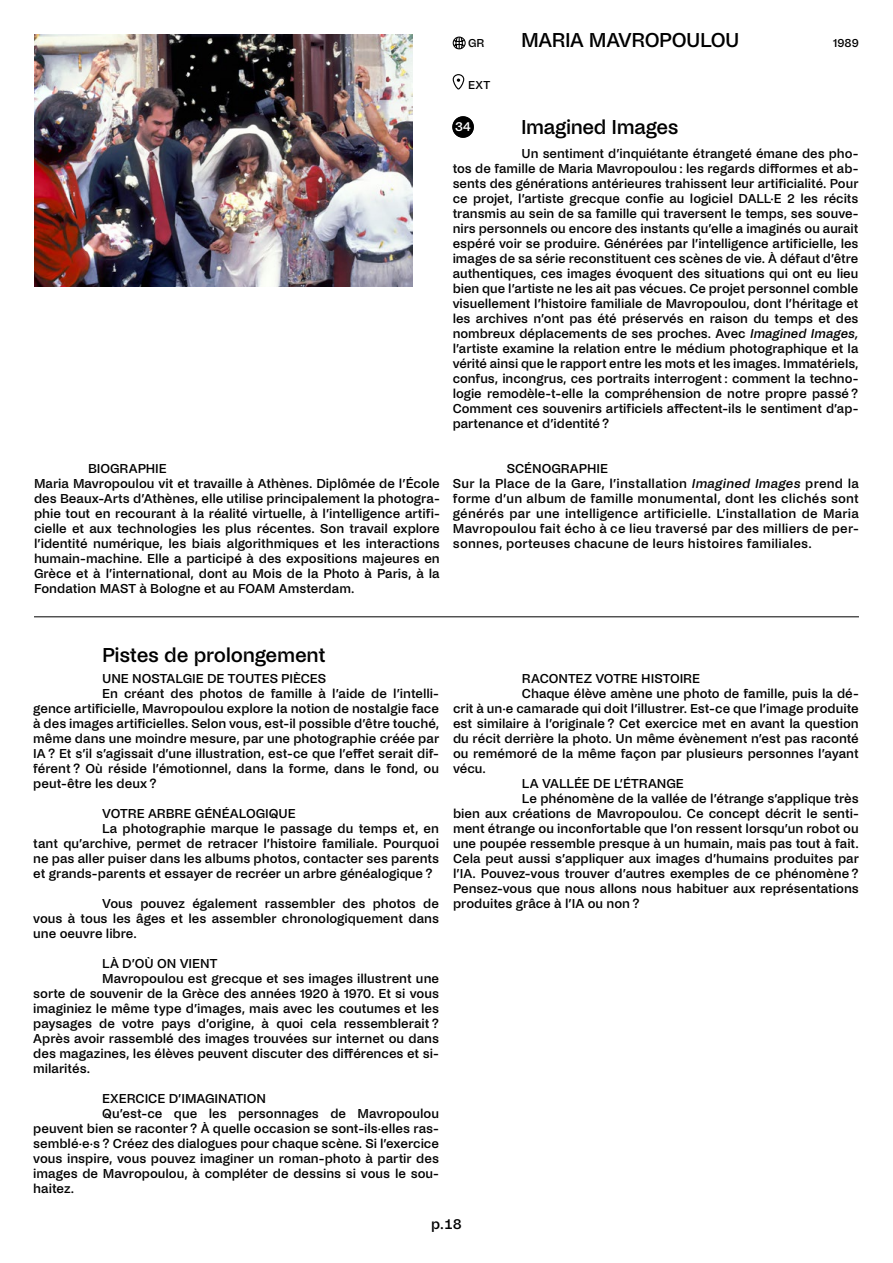
<style>
.page{position:relative;width:893px;height:1263px;background:#fff}
.page>*{position:absolute;margin:0;border:0;box-sizing:border-box;transform-origin:0 0}
.t1{font:500 21px "Noi Grotesk";letter-spacing:-.015em;color:#000}
.t2{font:500 15px "Noi Grotesk";color:#000}
.t3{font:500 13.5px/15px "Noi Grotesk";color:#000;text-align:justify}
.t4{font:500 13.5px "Noi Grotesk";color:#fff}
.t5{font:500 12px "Noi Grotesk";color:#000}
.s1{font-style:italic}
</style>
<div class="page">
<svg style="left:452px;top:36px;width:14px;height:14px"></svg>
<div style="left:453px;top:37px;width:13px;height:12px;border:1px solid #000;border-radius:50%"></div>
<div style="left:452px;top:116px;width:22px;height:22px;background:#000;border-radius:50%"></div>
<hr style="left:34px;top:616px;width:825px;height:1px;background:#000">
<div style="left:453px;top:74px;width:11px;height:16px;border:1px solid #000;border-radius:5px"></div>
<img style="left:34px;top:34px;width:378px;height:252px">
<p class="t5" style="left:468px;top:36px;width:18px">GR</p>
<p class="t5" style="left:468px;top:78px;width:24px">EXT</p>
<h1 class="t1" style="left:521px;top:28px;width:220px">MARIA MAVROPOULOU</h1>
<p class="t4" style="left:462px;top:119px;width:10px">5</p>
<h1 class="t1" style="left:521px;top:115px;width:159px">Imagined Images</h1>
<p class="t4" style="left:455px;top:119px;width:18px">34</p>
<p class="t5" style="left:833px;top:36px;width:27px">1989</p>
<p class="t3" style="left:34px;top:461px;width:407px;text-align:left;text-indent:54px">BIOGRAPHIE<br>Maria Mavropoulou vit et travaille à Athènes. Diplômée de l’École des Beaux-Arts d’Athènes, elle utilise principalement la photogra&shy;phie tout en recourant à la réalité virtuelle, à l’intelligence artifi&shy;cielle et aux technologies les plus récentes. Son travail explore l’identité numérique, les biais algorithmiques et les interactions humain-machine. Elle a participé à des expositions majeures en Grèce et à l’international, dont au Mois de la Photo à Paris, à la Fondation MAST à Bologne et au FOAM Amsterdam.</p>
<p class="t3" style="left:453px;top:146px;width:407px;text-indent:69px">Un sentiment d’inquiétante étrangeté émane des pho&shy;tos de famille de Maria Mavropoulou : les regards difformes et ab&shy;sents des générations antérieures trahissent leur artificialité. Pour ce projet, l’artiste grecque confie au logiciel DALL·E 2 les récits transmis au sein de sa famille qui traversent le temps, ses souve&shy;nirs personnels ou encore des instants qu’elle a imaginés ou aurait espéré voir se produire. Générées par l’intelligence artificielle, les images de sa série reconstituent ces scènes de vie. À défaut d’être authentiques, ces images évoquent des situations qui ont eu lieu bien que l’artiste ne les ait pas vécues. Ce projet personnel comble visuellement l’histoire familiale de Mavropoulou, dont l’héritage et les archives n’ont pas été préservés en raison du temps et des nombreux déplacements de ses proches. Avec <span class="s1">Imagined Images, </span>l’artiste examine la relation entre le médium photographique et la vérité ainsi que le rapport entre les mots et les images. Immatériels, confus, incongrus, ces portraits interrogent : comment la techno&shy;logie remodèle-t-elle la compréhension de notre propre passé ?<br>Comment ces souvenirs artificiels affectent-ils le sentiment d’ap&shy;partenance et d’identité ?</p>
<p class="t3" style="left:453px;top:461px;width:408px;text-align:left;text-indent:54px">SCÉNOGRAPHIE<br>Sur la Place de la Gare, l’installation <span class="s1">Imagined Images</span> prend la forme d’un album de famille monumental, dont les clichés sont générés par une intelligence artificielle. L’installation de Maria Mavropoulou fait écho à ce lieu traversé par des milliers de per&shy;sonnes, porteuses chacune de leurs histoires familiales.</p>
<h1 class="t1" style="left:102px;top:643px;width:225px">Pistes de prolongement</h1>
<p class="t3" style="left:102px;top:671px;width:225px">UNE NOSTALGIE DE TOUTES PIÈCES</p>
<p class="t3" style="left:102px;top:686px;width:338px">En créant des photos de famille à l’aide de l’intelli-</p>
<p class="t3" style="left:33px;top:701px;width:407px">gence artificielle, Mavropoulou explore la notion de nostalgie face</p>
<p class="t3" style="left:33px;top:716px;width:407px">à des images artificielles. Selon vous, est-il possible d’être touché,</p>
<p class="t3" style="left:33px;top:731px;width:407px">même dans une moindre mesure, par une photographie créée par</p>
<p class="t3" style="left:33px;top:746px;width:407px">IA ? Et s’il s’agissait d’une illustration, est-ce que l’effet serait dif-</p>
<p class="t3" style="left:33px;top:761px;width:407px">férent ? Où réside l’émotionnel, dans la forme, dans le fond, ou</p>
<p class="t3" style="left:33px;top:776px;width:125px">peut-être les deux ?</p>
<p class="t3" style="left:102px;top:806px;width:195px">VOTRE ARBRE GÉNÉALOGIQUE</p>
<p class="t3" style="left:102px;top:821px;width:338px">La photographie marque le passage du temps et, en</p>
<p class="t3" style="left:33px;top:836px;width:407px">tant qu’archive, permet de retracer l’histoire familiale. Pourquoi</p>
<p class="t3" style="left:33px;top:851px;width:407px">ne pas aller puiser dans les albums photos, contacter ses parents</p>
<p class="t3" style="left:33px;top:866px;width:401px">et grands-parents et essayer de recréer un arbre généalogique ?</p>
<p class="t3" style="left:33px;top:896px;width:407px;text-indent:69px">Vous pouvez également rassembler des photos de vous à tous les âges et les assembler chronologiquement dans une oeuvre libre.</p>
<p class="t3" style="left:102px;top:956px;width:117px">LÀ D’OÙ ON VIENT</p>
<p class="t3" style="left:102px;top:971px;width:338px">Mavropoulou est grecque et ses images illustrent une</p>
<p class="t3" style="left:33px;top:986px;width:407px">sorte de souvenir de la Grèce des années 1920 à 1970. Et si vous</p>
<p class="t3" style="left:33px;top:1001px;width:407px">imaginiez le même type d’images, mais avec les coutumes et les</p>
<p class="t3" style="left:33px;top:1016px;width:407px">paysages de votre pays d’origine, à quoi cela ressemblerait ?</p>
<p class="t3" style="left:33px;top:1031px;width:407px">Après avoir rassemblé des images trouvées sur internet ou dans</p>
<p class="t3" style="left:33px;top:1046px;width:407px">des magazines, les élèves peuvent discuter des différences et si-</p>
<p class="t3" style="left:33px;top:1061px;width:58px">milarités.</p>
<p class="t3" style="left:102px;top:1091px;width:165px">EXERCICE D’IMAGINATION</p>
<p class="t3" style="left:102px;top:1106px;width:338px">Qu’est-ce que les personnages de Mavropoulou</p>
<p class="t3" style="left:33px;top:1121px;width:407px">peuvent bien se raconter ? À quelle occasion se sont-ils·elles ras-</p>
<p class="t3" style="left:33px;top:1136px;width:407px">semblé·e·s ? Créez des dialogues pour chaque scène. Si l’exercice</p>
<p class="t3" style="left:33px;top:1151px;width:407px">vous inspire, vous pouvez imaginer un roman-photo à partir des</p>
<p class="t3" style="left:33px;top:1166px;width:407px">images de Mavropoulou, à compléter de dessins si vous le sou-</p>
<p class="t3" style="left:33px;top:1181px;width:42px">haitez.</p>
<p class="t3" style="left:522px;top:671px;width:180px">RACONTEZ VOTRE HISTOIRE</p>
<p class="t3" style="left:522px;top:686px;width:338px">Chaque élève amène une photo de famille, puis la dé-</p>
<p class="t3" style="left:453px;top:701px;width:407px">crit à un·e camarade qui doit l’illustrer. Est-ce que l’image produite</p>
<p class="t3" style="left:453px;top:716px;width:407px">est similaire à l’originale ? Cet exercice met en avant la question</p>
<p class="t3" style="left:453px;top:731px;width:407px">du récit derrière la photo. Un même évènement n’est pas raconté</p>
<p class="t3" style="left:453px;top:746px;width:407px">ou remémoré de la même façon par plusieurs personnes l’ayant</p>
<p class="t3" style="left:453px;top:761px;width:34px">vécu.</p>
<p class="t3" style="left:522px;top:776px;width:163px">LA VALLÉE DE L’ÉTRANGE</p>
<p class="t3" style="left:522px;top:791px;width:338px">Le phénomène de la vallée de l’étrange s’applique très</p>
<p class="t3" style="left:453px;top:806px;width:407px">bien aux créations de Mavropoulou. Ce concept décrit le senti-</p>
<p class="t3" style="left:453px;top:821px;width:407px">ment étrange ou inconfortable que l’on ressent lorsqu’un robot ou</p>
<p class="t3" style="left:453px;top:836px;width:407px">une poupée ressemble presque à un humain, mais pas tout à fait.</p>
<p class="t3" style="left:453px;top:851px;width:407px">Cela peut aussi s’appliquer aux images d’humains produites par</p>
<p class="t3" style="left:453px;top:866px;width:407px">l’IA. Pouvez-vous trouver d’autres exemples de ce phénomène ?</p>
<p class="t3" style="left:453px;top:881px;width:407px">Pensez-vous que nous allons nous habituer aux représentations</p>
<p class="t3" style="left:453px;top:896px;width:188px">produites grâce à l’IA ou non ?</p>
<p class="t2" style="left:431px;top:1215px;width:32px">p.18</p>
</div>
